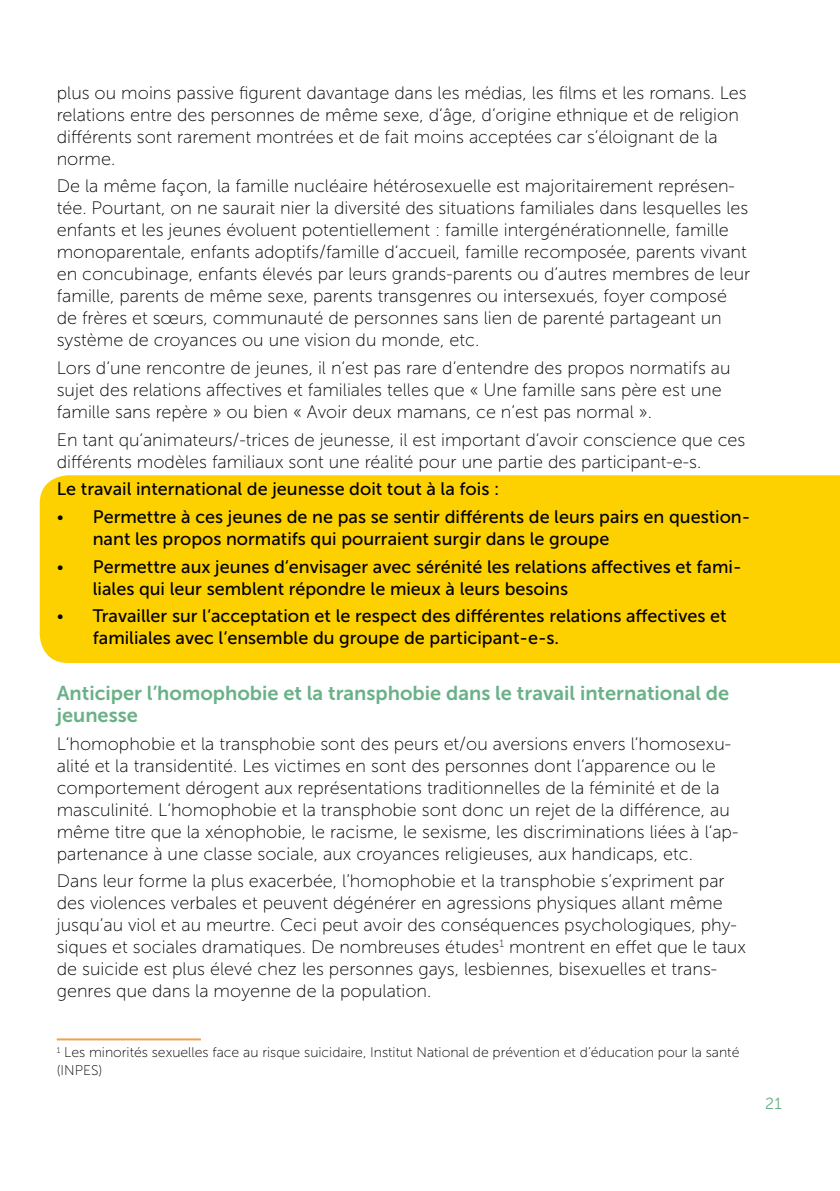
<style>
.page{position:relative;width:840px;height:1191px;background:#fff}
.page>*{position:absolute;margin:0;border:0;box-sizing:border-box;transform-origin:0 0}
.t1{font:20px/22px "Museo Sans 700";color:#6ab188}
.t2{font:18px/22px "Museo Sans 100";color:#000}
.t3{font:18px/22px "Museo Sans 500";color:#000}
.t4{font:16px "Museo Sans 300";color:#6ab188}
.t5{font:14px/18px "Museo Sans 100";color:#000}
.s1{font-family:"Museo Sans 100"}
</style>
<div class="page">
<div style="left:40px;top:475px;width:799px;height:188px;background:#fdd100"></div>
<hr style="left:57px;top:1038px;width:144px;height:2px;background:#f49e4e">
<p class="t2" style="left:57px;top:82px;width:691px">plus ou moins passive figurent davantage dans les médias, les films et les romans. Les relations entre des personnes de même sexe, d‘âge, d‘origine ethnique et de religion différents sont rarement montrées et de fait moins acceptées car s’éloignant de la norme.</p>
<p class="t2" style="left:57px;top:175px;width:694px">De la même façon, la famille nucléaire hétérosexuelle est majoritairement représen&shy;tée. Pourtant, on ne saurait nier la diversité des situations familiales dans lesquelles les enfants et les jeunes évoluent potentiellement : famille intergénérationnelle, famille monoparentale, enfants adoptifs/famille d‘accueil, famille recomposée, parents vivant en concubinage, enfants élevés par leurs grands-parents ou d‘autres membres de leur famille, parents de même sexe, parents transgenres ou intersexués, foyer composé de frères et sœurs, communauté de personnes sans lien de parenté partageant un système de croyances ou une vision du monde, etc.</p>
<p class="t2" style="left:57px;top:357px;width:675px">Lors d‘une rencontre de jeunes, il n‘est pas rare d‘entendre des propos normatifs au sujet des relations affectives et familiales telles que « Une famille sans père est une famille sans repère » ou bien « Avoir deux mamans, ce n’est pas normal ».</p>
<p class="t2" style="left:57px;top:429px;width:689px">En tant qu‘animateurs/-trices de jeunesse, il est important d‘avoir conscience que ces différents modèles familiaux sont une réalité pour une partie des participant-e-s.</p>
<p class="t3" style="left:57px;top:478px;width:444px">Le travail international de jeunesse doit tout à la fois :</p>
<p class="t3" style="left:93px;top:506px;width:658px;text-indent:-36px"><span class="s1">•</span> Permettre à ces jeunes de ne pas se sentir différents de leurs pairs en question&shy;nant les propos normatifs qui pourraient surgir dans le groupe</p>
<p class="t3" style="left:93px;top:555px;width:650px;text-indent:-36px"><span class="s1">•</span> Permettre aux jeunes d‘envisager avec sérénité les relations affectives et fami&shy;liales qui leur semblent répondre le mieux à leurs besoins</p>
<p class="t3" style="left:93px;top:605px;width:635px;text-indent:-36px"><span class="s1">•</span> Travailler sur l‘acceptation et le respect des différentes relations affectives et familiales avec l‘ensemble du groupe de participant-e-s.</p>
<p class="t1" style="left:57px;top:682px;width:673px">Anticiper l’homophobie et la transphobie dans le travail international de jeunesse</p>
<p class="t2" style="left:57px;top:732px;width:682px">L‘homophobie et la transphobie sont des peurs et/ou aversions envers l‘homosexu&shy;alité et la transidentité. Les victimes en sont des personnes dont l‘apparence ou le comportement dérogent aux représentations traditionnelles de la féminité et de la masculinité. L‘homophobie et la transphobie sont donc un rejet de la différence, au même titre que la xénophobie, le racisme, le sexisme, les discriminations liées à l‘ap&shy;partenance à une classe sociale, aux croyances religieuses, aux handicaps, etc.</p>
<p class="t2" style="left:57px;top:870px;width:690px">Dans leur forme la plus exacerbée, l’homophobie et la transphobie s’expriment par des violences verbales et peuvent dégénérer en agressions physiques allant même jusqu’au viol et au meurtre. Ceci peut avoir des conséquences psychologiques, phy&shy;siques et sociales dramatiques. De nombreuses études<sup>1</sup> montrent en effet que le taux de suicide est plus élevé chez les personnes gays, lesbiennes, bisexuelles et trans&shy;genres que dans la moyenne de la population.</p>
<p class="t5" style="left:57px;top:1043px;width:683px"><sup>1</sup> Les minorités sexuelles face au risque suicidaire, Institut National de prévention et d’éducation pour la santé (INPES)</p>
<p class="t4" style="left:764px;top:1095px;width:18px">21</p>
</div>
